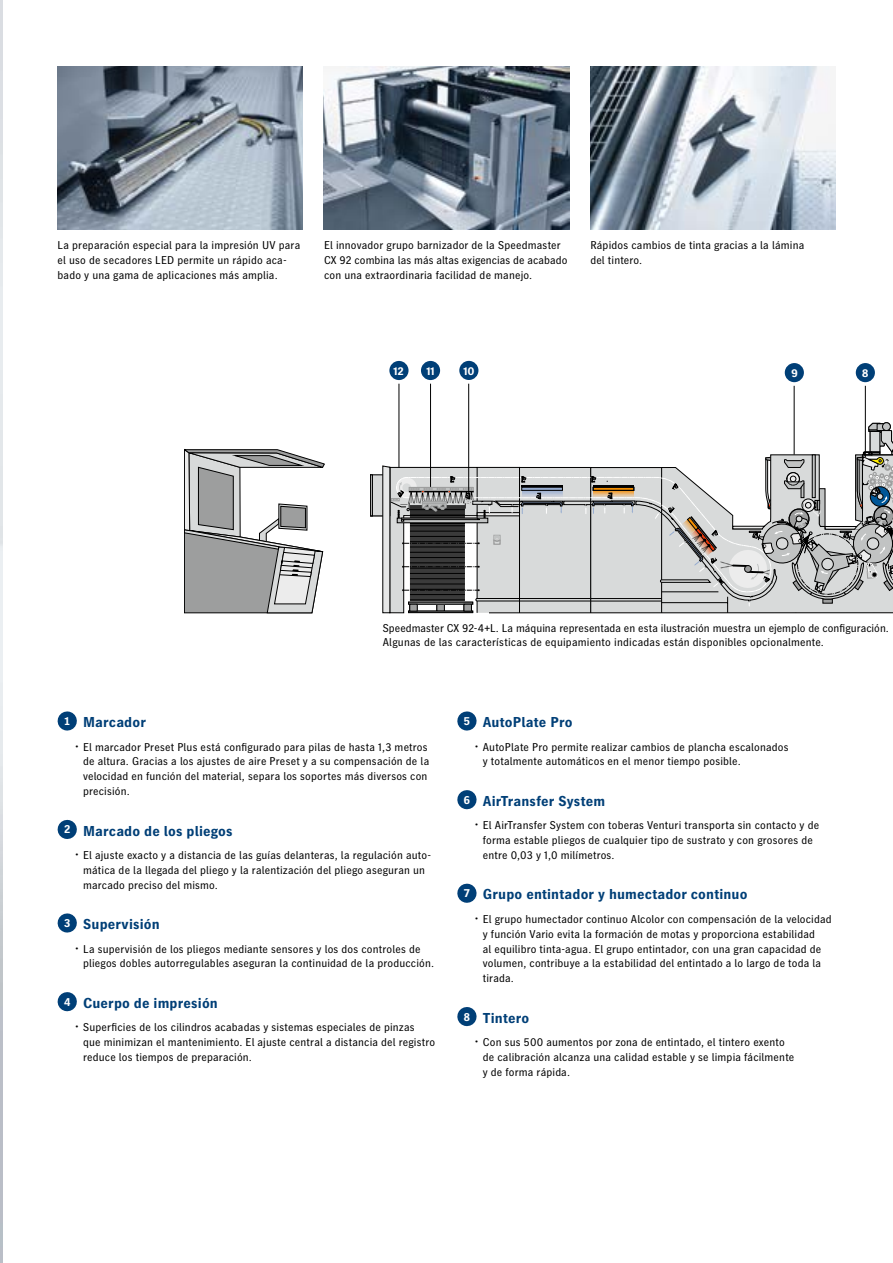
<style>
.page{position:relative;width:893px;height:1263px;background:#fff}
.page>*{position:absolute;margin:0;border:0;box-sizing:border-box;transform-origin:0 0}
.t1{font:700 14.25px "Heidelberg Gothic Ml";letter-spacing:.01em;color:#003f77}
.t2{font:11.25px/14.9px "Heidelberg Gothic Ml";letter-spacing:.015em;color:#000}
.t3{font:700 11.25px "Heidelberg Gothic Ml";color:#fff}
</style>
<div class="page">
<div style="left:371px;top:475px;width:15px;height:41px;background:#d8dada"></div>
<div style="left:371px;top:475px;width:2px;height:41px;border:1px solid #000"></div>
<svg style="left:383px;top:423px;width:510px;height:190px"></svg>
<hr style="left:489px;top:612px;width:404px;height:1px;background:#000">
<svg style="left:184px;top:449px;width:141px;height:164px"></svg>
<img style="left:324px;top:67px;width:245px;height:163px">
<img style="left:590px;top:67px;width:246px;height:163px">
<img style="left:57px;top:67px;width:246px;height:163px">
<div style="left:389px;top:361px;width:19px;height:19px;background:#003f77;border-radius:50%"></div>
<div style="left:421px;top:361px;width:19px;height:19px;background:#003f77;border-radius:50%"></div>
<div style="left:459px;top:361px;width:19px;height:19px;background:#003f77;border-radius:50%"></div>
<div style="left:856px;top:363px;width:19px;height:19px;background:#003f77;border-radius:50%"></div>
<div style="left:785px;top:363px;width:19px;height:19px;background:#003f77;border-radius:50%"></div>
<svg style="left:467px;top:711px;width:10px;height:19px"></svg>
<svg style="left:467px;top:790px;width:10px;height:19px"></svg>
<svg style="left:467px;top:884px;width:10px;height:19px"></svg>
<svg style="left:467px;top:1007px;width:10px;height:19px"></svg>
<svg style="left:67px;top:711px;width:10px;height:19px"></svg>
<svg style="left:67px;top:820px;width:10px;height:19px"></svg>
<svg style="left:67px;top:913px;width:10px;height:19px"></svg>
<svg style="left:67px;top:992px;width:10px;height:19px"></svg>
<hr style="left:865px;top:386px;width:1px;height:71px;background:#000">
<hr style="left:399px;top:384px;width:1px;height:84px;background:#000">
<hr style="left:430px;top:384px;width:1px;height:103px;background:#000">
<hr style="left:468px;top:384px;width:1px;height:109px;background:#000">
<hr style="left:794px;top:386px;width:1px;height:69px;background:#000">
<p class="t2" style="left:58px;top:238px;width:244px">La preparación especial para la impresión UV para el uso de secadores LED permite un rápido aca&shy;bado y una gama de aplicaciones más amplia.</p>
<p class="t2" style="left:324px;top:238px;width:245px">El innovador grupo barnizador de la Speedmaster<br>CX 92 combina las más altas exigencias de acabado con una extraordinaria facilidad de manejo.</p>
<p class="t2" style="left:590px;top:238px;width:215px">Rápidos cambios de tinta gracias a la lámina del tintero.</p>
<p class="t3" style="left:394px;top:365px;width:12px">12</p>
<p class="t3" style="left:426px;top:365px;width:10px">11</p>
<p class="t3" style="left:463px;top:365px;width:13px">10</p>
<p class="t3" style="left:791px;top:367px;width:8px">9</p>
<p class="t3" style="left:862px;top:367px;width:8px">8</p>
<p class="t2" style="left:383px;top:620px;width:508px">Speedmaster CX 92-4+L. La máquina representada en esta ilustración muestra un ejemplo de configuración.<br>Algunas de las características de equipamiento indicadas están disponibles opcionalmente.</p>
<p class="t1" style="left:64px;top:714px;width:83px"><sup>1</sup> Marcador</p>
<p class="t2" style="left:83px;top:739px;width:348px;text-indent:-9px"><sup>•</sup> El marcador Preset Plus está configurado para pilas de hasta 1,3 metros de altura. Gracias a los ajustes de aire Preset y a su compensación de la velocidad en función del material, separa los soportes más diversos con precisión.</p>
<p class="t1" style="left:64px;top:823px;width:170px"><sup>2</sup> Marcado de los pliegos</p>
<p class="t2" style="left:83px;top:848px;width:350px;text-indent:-9px"><sup>•</sup> El ajuste exacto y a distancia de las guías delanteras, la regulación auto&shy;mática de la llegada del pliego y la ralentización del pliego aseguran un marcado preciso del mismo.</p>
<p class="t1" style="left:64px;top:916px;width:97px"><sup>3</sup> Supervisión</p>
<p class="t2" style="left:83px;top:941px;width:352px;text-indent:-9px"><sup>•</sup> La supervisión de los pliegos mediante sensores y los dos controles de pliegos dobles autorregulables aseguran la continuidad de la producción.</p>
<p class="t1" style="left:64px;top:995px;width:155px"><sup>4</sup> Cuerpo de impresión</p>
<p class="t2" style="left:83px;top:1020px;width:354px;text-indent:-9px"><sup>•</sup> Superficies de los cilindros acabadas y sistemas especiales de pinzas<br>que minimizan el mantenimiento. El ajuste central a distancia del registro reduce los tiempos de preparación.</p>
<p class="t1" style="left:464px;top:714px;width:110px"><sup>5</sup> AutoPlate Pro</p>
<p class="t2" style="left:483px;top:739px;width:307px;text-indent:-9px"><sup>•</sup> AutoPlate Pro permite realizar cambios de plancha escalonados y totalmente automáticos en el menor tiempo posible.</p>
<p class="t1" style="left:464px;top:793px;width:143px"><sup>6</sup> AirTransfer System</p>
<p class="t2" style="left:483px;top:818px;width:338px;text-indent:-9px"><sup>•</sup> El AirTransfer System con toberas Venturi transporta sin contacto y de forma estable pliegos de cualquier tipo de sustrato y con grosores de entre 0,03 y 1,0 milímetros.</p>
<p class="t1" style="left:464px;top:886px;width:285px"><sup>7</sup> Grupo entintador y humectador continuo</p>
<p class="t2" style="left:483px;top:912px;width:350px;text-indent:-9px"><sup>•</sup> El grupo humectador continuo Alcolor con compensación de la velocidad y función Vario evita la formación de motas y proporciona estabilidad<br>al equilibro tinta-agua. El grupo entintador, con una gran capacidad de volumen, contribuye a la estabilidad del entintado a lo largo de toda la tirada.</p>
<p class="t1" style="left:464px;top:1010px;width:67px"><sup>8</sup> Tintero</p>
<p class="t2" style="left:483px;top:1035px;width:313px;text-indent:-9px"><sup>•</sup> Con sus 500 aumentos por zona de entintado, el tintero exento de calibración alcanza una calidad estable y se limpia fácilmente y de forma rápida.</p>
</div>
